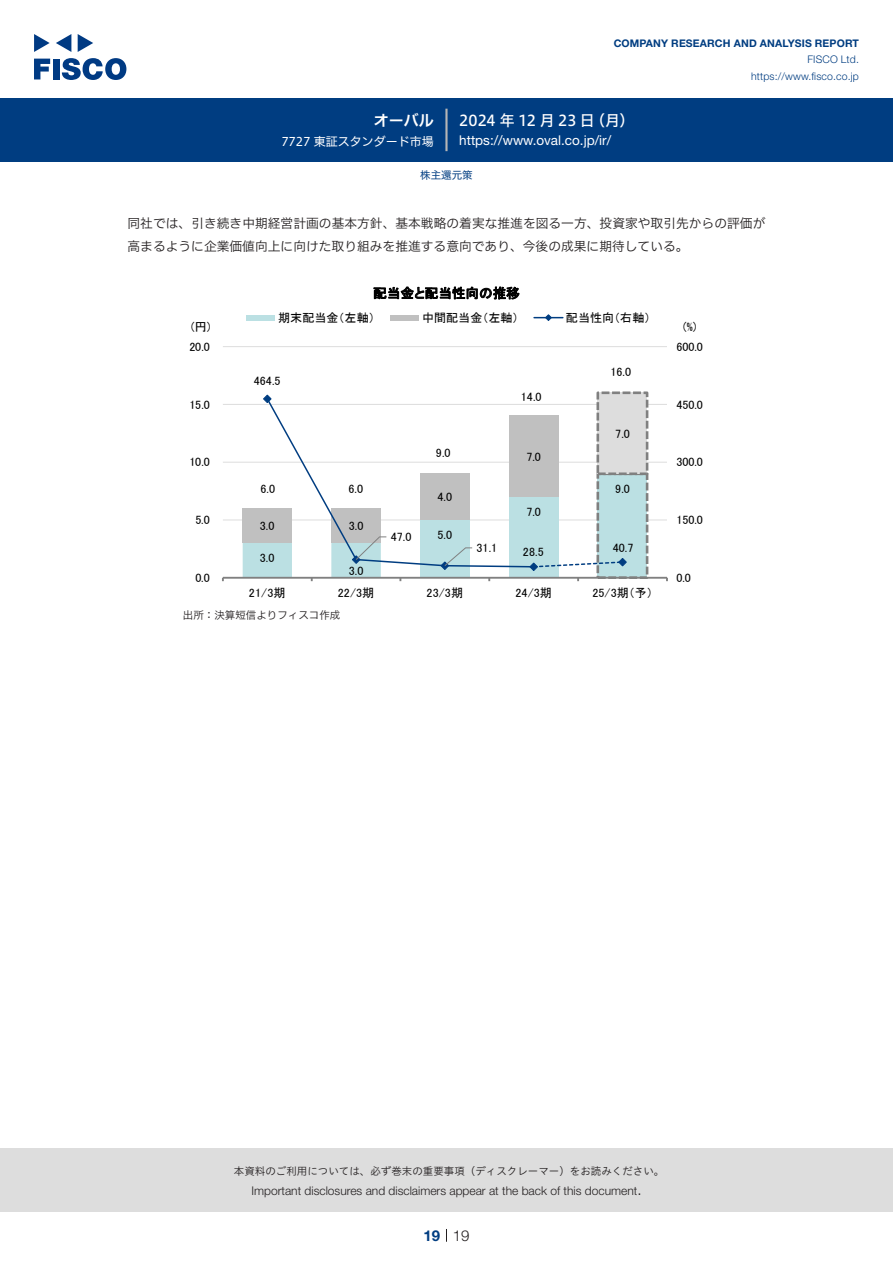
<style>
.page{position:relative;width:893px;height:1263px;background:#fff}
.page>*{position:absolute;margin:0;border:0;box-sizing:border-box;transform-origin:0 0}
.t1{font:15px "Hiragino UD Sans F Std N W5";letter-spacing:.005em;color:#fff}
.t2{font:15px "Hiragino UD Sans F Std N W6";color:#fff}
.t3{font:300 15px "Helvetica Neue LT Std";color:#231f20}
.t4{font:700 15px "Helvetica Neue LT Std";color:#003d81}
.t5{font:13.5px "Helvetica Neue LT Std";color:#fff}
.t6{font:13.5px "MS P Gothic";letter-spacing:.01em;color:#000}
.本文{font:12.75px/22.5px "Hiragino UD Sans F Std N W3";color:#231f20}
.t7{font:12.15px "MS P Gothic";color:#000}
.t8{font:12px "MS P Gothic";letter-spacing:.005em;color:#000}
.t9{font:300 12px "Helvetica Neue LT Std";color:#231f20}
.t10{font:12px "Hiragino UD Sans F Std N W4";color:#fff}
.t11{font:10.5px "Hiragino UD Sans Std W3";color:#231f20}
.t12{font:700 10.5px "Helvetica Neue LT Std";letter-spacing:.015em;color:#003d81}
.t13{font:300 10.5px/16.5px "Helvetica Neue LT Std";letter-spacing:.015em;color:#003d81;text-align:right}
.表組み基本スタイル{font:10.5px "Hiragino UD Sans F Std N W3";color:#231f20}
.ヘッダー{font:10.5px "Hiragino UD Sans F Std N W4";color:#003d81}
</style>
<div class="page">
<div style="left:0;top:1148px;width:893px;height:64px;background:#ddd"></div>
<svg style="left:34px;top:59px;width:16px;height:20px"></svg>
<div style="left:53px;top:59px;width:6px;height:20px;background:#003a83"></div>
<svg style="left:62px;top:58px;width:64px;height:22px"></svg>
<svg style="left:34px;top:34px;width:16px;height:18px"></svg>
<svg style="left:78px;top:34px;width:15px;height:18px"></svg>
<svg style="left:56px;top:34px;width:15px;height:18px"></svg>
<div style="left:0;top:98px;width:893px;height:64px;background:#003d81"></div>
<hr style="left:445px;top:109px;width:3px;height:42px;background:#b5b5b6">
<svg style="left:446px;top:1229px;width:1px;height:13px"></svg>
<hr style="left:223px;top:520px;width:444px;height:1px;background:#ddd">
<hr style="left:223px;top:462px;width:444px;height:1px;background:#ddd">
<hr style="left:223px;top:404px;width:444px;height:1px;background:#ddd">
<hr style="left:223px;top:346px;width:444px;height:1px;background:#ddd">
<div style="left:598px;top:474px;width:49px;height:104px;background:#bbe0e3"></div>
<div style="left:596px;top:472px;width:52px;height:107px;border:3px dashed #808080"></div>
<div style="left:598px;top:393px;width:49px;height:81px;background:#ddd"></div>
<div style="left:596px;top:391px;width:52px;height:84px;border:3px dashed #808080"></div>
<hr style="left:223px;top:577px;width:444px;height:2px;background:#808080">
<svg style="left:243px;top:394px;width:384px;height:187px"></svg>
<div style="left:246px;top:315px;width:29px;height:5px;background:#bbe0e3"></div>
<div style="left:390px;top:315px;width:29px;height:5px;background:#c0c0c0"></div>
<svg style="left:534px;top:314px;width:29px;height:7px"></svg>
<p class="t2" style="left:374px;top:109px;width:62px">オーバル</p>
<p class="t10" style="left:281px;top:132px;width:154px">7727 東証スタンダード市場</p>
<p class="t12" style="left:614px;top:37px;width:247px">COMPANY RESEARCH AND ANALYSIS REPORT</p>
<p class="t13" style="left:751px;top:51px;width:109px">FISCO Ltd. https://www.fisco.co j p.</p>
<p class="t1" style="left:590px;top:109px;width:46px">（月(</p>
<p class="t1" style="left:459px;top:109px;width:137px">2024 年 12 月23 日</p>
<p class="t5" style="left:459px;top:132px;width:153px">https://www.oval. c o j p. /i r/</p>
<p class="ヘッダー" style="left:420px;top:167px;width:54px">株主還元策</p>
<p class="本文" style="left:128px;top:211px;width:639px">同社では、引き続き中期経営計画の基本方針、基本戦略の着実な推進を図る一方、投資家や取引先からの評価が高まるように企業価値向上に向けた取り組みを推進する意向であり、今後の成果に期待している。</p>
<p class="t8" style="left:191px;top:320px;width:21px">円( (</p>
<p class="t8" style="left:189px;top:341px;width:22px">20.0</p>
<p class="t8" style="left:189px;top:398px;width:22px">15.0</p>
<p class="t8" style="left:189px;top:456px;width:22px">10.0</p>
<p class="t8" style="left:195px;top:514px;width:16px">5.0</p>
<p class="t8" style="left:195px;top:572px;width:16px">0.0</p>
<p class="t6" style="left:373px;top:286px;width:148px">配当金と配当性向の推移</p>
<p class="t8" style="left:278px;top:312px;width:98px">期末配当金（左軸）</p>
<p class="t8" style="left:422px;top:312px;width:98px">中間配当金（左軸）</p>
<p class="t8" style="left:254px;top:374px;width:28px">464.5</p>
<p class="t8" style="left:521px;top:391px;width:22px">14.0</p>
<p class="t8" style="left:436px;top:447px;width:16px">9.0</p>
<p class="t8" style="left:526px;top:450px;width:16px">7.0</p>
<p class="t8" style="left:261px;top:483px;width:16px">6.0</p>
<p class="t7" style="left:348px;top:483px;width:16px">6.0</p>
<p class="t8" style="left:438px;top:491px;width:16px">4.0</p>
<p class="t8" style="left:526px;top:505px;width:16px">7.0</p>
<p class="t8" style="left:260px;top:520px;width:16px">3.0</p>
<p class="t8" style="left:349px;top:520px;width:16px">3.0</p>
<p class="t8" style="left:391px;top:531px;width:22px">47.0</p>
<p class="t8" style="left:438px;top:529px;width:16px">5.0</p>
<p class="t8" style="left:260px;top:552px;width:16px">3.0</p>
<p class="t8" style="left:476px;top:542px;width:22px">31.1</p>
<p class="t8" style="left:523px;top:546px;width:22px">28.5</p>
<p class="t8" style="left:349px;top:564px;width:16px">3.0</p>
<p class="t8" style="left:249px;top:586px;width:38px">21/3期</p>
<p class="t8" style="left:338px;top:586px;width:38px">22/3期</p>
<p class="t8" style="left:427px;top:586px;width:38px">23/3期</p>
<p class="t8" style="left:515px;top:586px;width:38px">24/3期</p>
<p class="表組み基本スタイル" style="left:183px;top:607px;width:159px">出所：決算短信よりフィスコ作成</p>
<p class="t8" style="left:566px;top:312px;width:86px">配当性向（右軸(</p>
<p class="t8" style="left:610px;top:366px;width:22px">16.0</p>
<p class="t7" style="left:615px;top:427px;width:16px">7.0</p>
<p class="t8" style="left:615px;top:482px;width:16px">9.0</p>
<p class="t8" style="left:613px;top:542px;width:22px">40.7</p>
<p class="t8" style="left:592px;top:586px;width:62px">25/3期予（ (</p>
<p class="t8" style="left:683px;top:320px;width:15px">(%)</p>
<p class="t8" style="left:676px;top:341px;width:28px">600.0</p>
<p class="t8" style="left:676px;top:398px;width:28px">450.0</p>
<p class="t8" style="left:676px;top:456px;width:28px">300.0</p>
<p class="t8" style="left:676px;top:514px;width:28px">150.0</p>
<p class="t8" style="left:676px;top:572px;width:16px">0.0</p>
<p class="t11" style="left:234px;top:1163px;width:432px">本資料のご利用については、必ず巻末の重要事項（ディスクレーマー）をお読みください。</p>
<p class="t3" style="left:637px;top:1180px;width:6px">.</p>
<p class="t9" style="left:251px;top:1183px;width:387px">Important disclosures and disclaimers appear at the back of this document</p>
<p class="t4" style="left:423px;top:1226px;width:18px">19</p>
<p class="t3" style="left:453px;top:1226px;width:18px">19</p>
</div>
